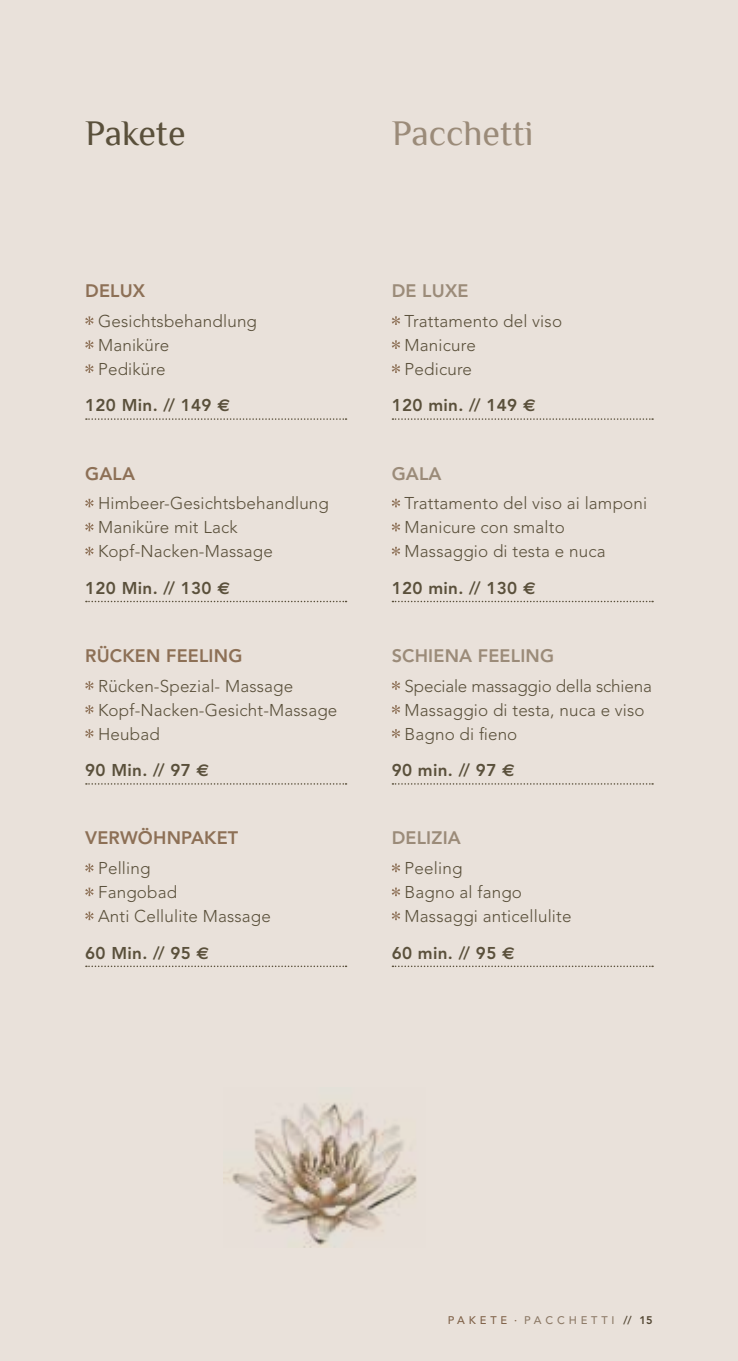
<style>
.page{position:relative;width:738px;height:1361px;background:#fff}
.page>*{position:absolute;margin:0;border:0;box-sizing:border-box;transform-origin:0 0}
.t1{font:36px "Philosopher";color:#9b8b79}
.t2{font:36px "Philosopher";color:#5a503b}
.t3{font:800 18px "Avenir";letter-spacing:.01em;color:#8d7056}
.t4{font:800 18px "Avenir";letter-spacing:.01em;color:#9b8b79}
.t5{font:300 17px/24px "Avenir";letter-spacing:.01em;color:#5a503b}
.t6{font:800 17px "Avenir";letter-spacing:.02em;color:#5a503b}
.t7{font:500 11px "Avenir";letter-spacing:.35em;color:#9b8b79}
.s1{font-family:"Euro Sans";font-weight:700}
.s2{color:#8d7056}
.s3{font-weight:800;color:#5a503b}
</style>
<div class="page">
<div style="left:0;top:0;width:737px;height:1361px;background:#e9e1da"></div>
<svg style="left:86px;top:418px;width:260px;height:2px"></svg>
<svg style="left:86px;top:601px;width:260px;height:1px"></svg>
<svg style="left:86px;top:783px;width:260px;height:1px"></svg>
<svg style="left:86px;top:965px;width:260px;height:2px"></svg>
<svg style="left:85px;top:316px;width:9px;height:9px"></svg>
<svg style="left:85px;top:340px;width:9px;height:9px"></svg>
<svg style="left:85px;top:364px;width:9px;height:9px"></svg>
<svg style="left:85px;top:499px;width:9px;height:8px"></svg>
<svg style="left:85px;top:523px;width:9px;height:8px"></svg>
<svg style="left:85px;top:547px;width:9px;height:8px"></svg>
<svg style="left:85px;top:681px;width:9px;height:9px"></svg>
<svg style="left:85px;top:705px;width:9px;height:9px"></svg>
<svg style="left:85px;top:729px;width:9px;height:9px"></svg>
<svg style="left:85px;top:863px;width:9px;height:9px"></svg>
<svg style="left:85px;top:887px;width:9px;height:9px"></svg>
<svg style="left:85px;top:911px;width:9px;height:9px"></svg>
<svg style="left:392px;top:418px;width:260px;height:2px"></svg>
<svg style="left:392px;top:601px;width:260px;height:1px"></svg>
<svg style="left:392px;top:783px;width:260px;height:1px"></svg>
<svg style="left:392px;top:965px;width:260px;height:2px"></svg>
<svg style="left:391px;top:316px;width:9px;height:9px"></svg>
<svg style="left:391px;top:340px;width:9px;height:9px"></svg>
<svg style="left:391px;top:364px;width:9px;height:9px"></svg>
<svg style="left:391px;top:499px;width:9px;height:8px"></svg>
<svg style="left:391px;top:523px;width:9px;height:8px"></svg>
<svg style="left:391px;top:547px;width:9px;height:8px"></svg>
<svg style="left:392px;top:681px;width:8px;height:9px"></svg>
<svg style="left:392px;top:705px;width:8px;height:9px"></svg>
<svg style="left:392px;top:729px;width:8px;height:9px"></svg>
<svg style="left:391px;top:863px;width:9px;height:9px"></svg>
<svg style="left:391px;top:887px;width:9px;height:9px"></svg>
<svg style="left:391px;top:911px;width:9px;height:9px"></svg>
<img style="left:223px;top:1102px;width:194px;height:145px">
<h1 class="t2" style="left:85px;top:114px;width:102px">Pakete</h1>
<h1 class="t1" style="left:391px;top:114px;width:143px">Pacchetti</h1>
<p class="t3" style="left:85px;top:280px;width:62px">DELUX</p>
<p class="t5" style="left:98px;top:309px;width:160px">Gesichtsbehandlung<br>Maniküre<br>Pediküre</p>
<p class="t6" style="left:85px;top:395px;width:146px">120 Min. // 149 <span class="s1">V</span></p>
<p class="t3" style="left:85px;top:463px;width:51px">GALA</p>
<p class="t5" style="left:98px;top:491px;width:232px">Himbeer-Gesichtsbehandlung<br>Maniküre mit Lack<br>Kopf-Nacken-Massage</p>
<p class="t6" style="left:85px;top:578px;width:146px">120 Min. // 130 <span class="s1">V</span></p>
<p class="t3" style="left:85px;top:645px;width:158px">RÜCKEN FEELING</p>
<p class="t5" style="left:98px;top:674px;width:240px">Rücken-Spezial- Massage<br>Kopf-Nacken-Gesicht-Massage<br>Heubad</p>
<p class="t6" style="left:85px;top:760px;width:126px">90 Min. // 97 <span class="s1">V</span></p>
<p class="t3" style="left:85px;top:827px;width:154px">VERWÖHNPAKET</p>
<p class="t5" style="left:98px;top:856px;width:174px">Pelling<br>Fangobad<br>Anti Cellulite Massage</p>
<p class="t6" style="left:85px;top:942px;width:126px">60 Min. // 95 <span class="s1">V</span></p>
<p class="t4" style="left:391px;top:280px;width:78px">DE LUXE</p>
<p class="t5" style="left:404px;top:309px;width:159px">Trattamento del viso<br>Manicure<br>Pedicure</p>
<p class="t6" style="left:391px;top:395px;width:145px">120 min. // 149 <span class="s1">V</span></p>
<p class="t4" style="left:391px;top:463px;width:51px">GALA</p>
<p class="t5" style="left:404px;top:491px;width:244px">Trattamento del viso ai lamponi<br>Manicure con smalto<br>Massaggio di testa e nuca</p>
<p class="t6" style="left:391px;top:578px;width:145px">120 min. // 130 <span class="s1">V</span></p>
<p class="t4" style="left:391px;top:645px;width:164px">SCHIENA FEELING</p>
<p class="t5" style="left:404px;top:674px;width:248px">Speciale massaggio della schiena<br>Massaggio di testa, nuca e viso<br>Bagno di fieno</p>
<p class="t6" style="left:391px;top:760px;width:125px">90 min. // 97 <span class="s1">V</span></p>
<p class="t4" style="left:391px;top:827px;width:71px">DELIZIA</p>
<p class="t5" style="left:404px;top:856px;width:168px">Peeling<br>Bagno al fango<br>Massaggi anticellulite</p>
<p class="t6" style="left:391px;top:942px;width:125px">60 min. // 95 <span class="s1">V</span></p>
<p class="t7" style="left:447px;top:1314px;width:206px"><span class="s2">PAKETE ·</span> PACCHETTI <span class="s3">// 15</span></p>
</div>
